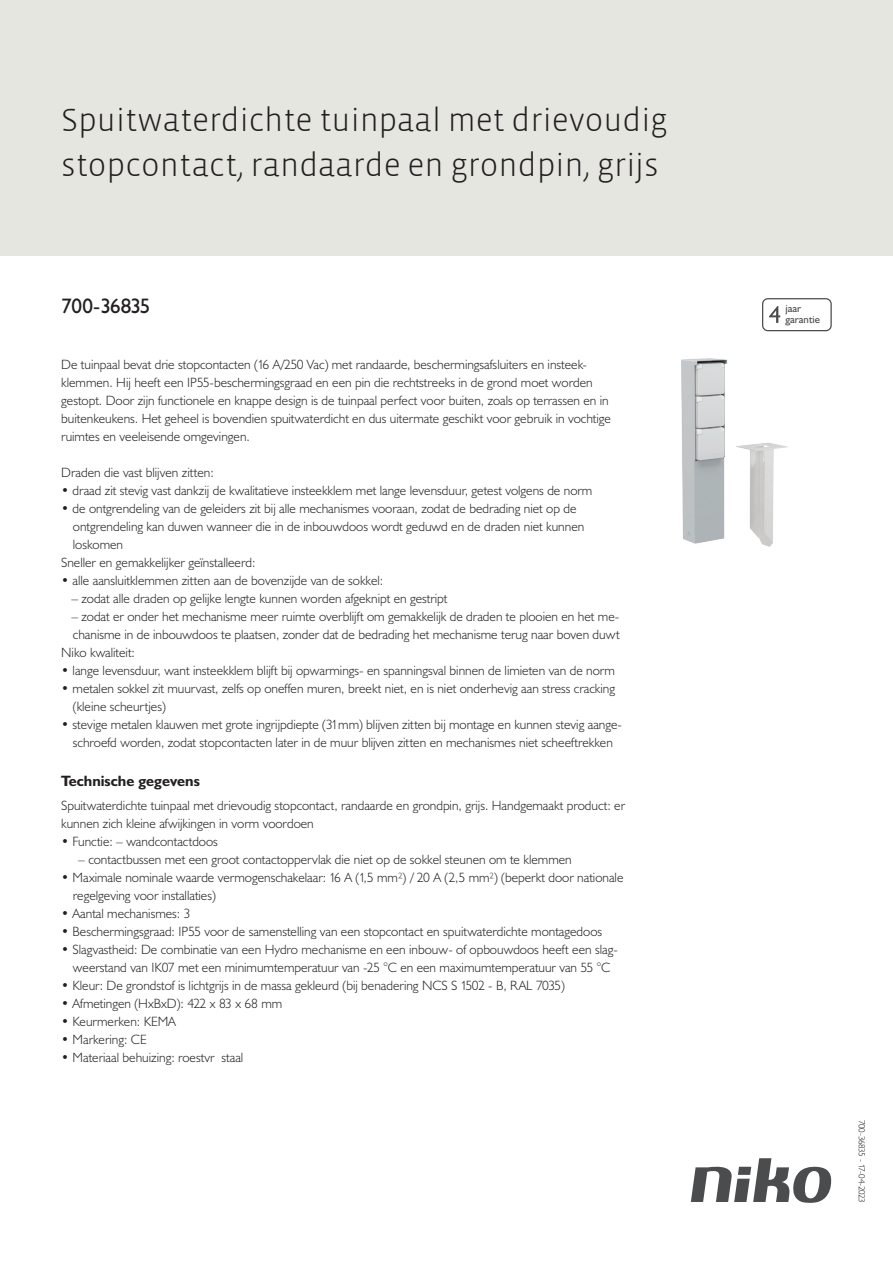
<style>
.page{position:relative;width:893px;height:1263px;background:#fff}
.page>*{position:absolute;margin:0;border:0;box-sizing:border-box;transform-origin:0 0}
.Title_datasheets{font:300 33px/45px "Vista Sans";color:#231f20}
.Article_number{font:21px "Humanist 521 BT";letter-spacing:-.025em;color:#231f20}
.Titles_parts{font:700 15px "Humanist 521 BT";color:#231f20}
.USP_Bullets{font:300 13.5px/18px "Humanist 521 BT";color:#231f20}
.Platte_tekst_CAB{font:300 13.5px/18px "Humanist 521 BT";color:#231f20}
.USP_Bullets_level_2{font:300 13.5px "Humanist 521 BT";color:#231f20}
.t1{font:10.8px/10.8px "Humanist 521 BT";color:#4b4c4d}
.Revision{font:300 9px "Humanist 521 BT";letter-spacing:-.05em;color:#231f20}
</style>
<div class="page">
<svg style="left:691px;top:1158px;width:141px;height:45px"></svg>
<div style="left:0;top:0;width:893px;height:255px;background:#e6e6e0"></div>
<svg style="left:762px;top:298px;width:70px;height:33px"></svg>
<img style="left:681px;top:358px;width:107px;height:189px">
<p class="Title_datasheets" style="left:61px;top:98px;width:608px">Spuitwaterdichte tuinpaal met drievoudig stopcontact, randaarde en grondpin, grijs</p>
<p class="Article_number" style="left:61px;top:293px;width:91px">700-36835</p>
<p class="t1" style="left:785px;top:303px;width:36px">jaar garantie</p>
<p class="Platte_tekst_CAB" style="left:61px;top:355px;width:551px">De tuinpaal bevat drie stopcontacten (16 A/250 Vac) met randaarde, beschermingsafsluiters en insteek&shy;klemmen. Hij heeft een IP55-beschermingsgraad en een pin die rechtstreeks in de grond moet worden gestopt. Door zijn functionele en knappe design is de tuinpaal perfect voor buiten, zoals op terrassen en in buitenkeukens. Het geheel is bovendien spuitwaterdicht en dus uitermate geschikt voor gebruik in vochtige ruimtes en veeleisende omgevingen.</p>
<p class="USP_Bullets" style="left:61px;top:463px;width:154px">Draden die vast blijven zitten:</p>
<p class="USP_Bullets" style="left:61px;top:481px;width:533px">• draad zit stevig vast dankzij de kwalitatieve insteekklem met lange levensduur, getest volgens de norm</p>
<p class="USP_Bullets" style="left:73px;top:499px;width:513px;text-indent:-12px">• de ontgrendeling van de geleiders zit bij alle mechanismes vooraan, zodat de bedrading niet op de ontgrendeling kan duwen wanneer die in de inbouwdoos wordt geduwd en de draden niet kunnen loskomen</p>
<p class="USP_Bullets" style="left:61px;top:553px;width:196px">Sneller en gemakkelijker geïnstalleerd:</p>
<p class="USP_Bullets" style="left:61px;top:571px;width:324px">• alle aansluitklemmen zitten aan de bovenzijde van de sokkel:</p>
<p class="USP_Bullets" style="left:71px;top:589px;width:378px">– zodat alle draden op gelijke lengte kunnen worden afgeknipt en gestript</p>
<p class="USP_Bullets" style="left:71px;top:607px;width:550px">– zodat er onder het mechanisme meer ruimte overblijft om gemakkelijk de draden te plooien en het me&shy;chanisme in de inbouwdoos te plaatsen, zonder dat de bedrading het mechanisme terug naar boven duwt</p>
<p class="USP_Bullets" style="left:61px;top:643px;width:75px">Niko kwaliteit:</p>
<p class="USP_Bullets" style="left:61px;top:661px;width:555px">• lange levensduur, want insteekklem blijft bij opwarmings- en spanningsval binnen de limieten van de norm</p>
<p class="USP_Bullets" style="left:73px;top:679px;width:544px;text-indent:-12px">• metalen sokkel zit muurvast, zelfs op oneffen muren, breekt niet, en is niet onderhevig aan stress cracking (kleine scheurtjes)</p>
<p class="USP_Bullets" style="left:61px;top:715px;width:562px;text-align:center">• stevige metalen klauwen met grote ingrijpdiepte (31mm) blijven zitten bij montage en kunnen stevig aange&shy;schroefd worden, zodat stopcontacten later in de muur blijven zitten en mechanismes niet scheeftrekken</p>
<p class="Titles_parts" style="left:61px;top:771px;width:140px">Technische gegevens</p>
<p class="Platte_tekst_CAB" style="left:61px;top:796px;width:565px">Spuitwaterdichte tuinpaal met drievoudig stopcontact, randaarde en grondpin, grijs. Handgemaakt product: er kunnen zich kleine afwijkingen in vorm voordoen</p>
<p class="USP_Bullets" style="left:61px;top:832px;width:158px">• Functie: – wandcontactdoos</p>
<p class="USP_Bullets_level_2" style="left:78px;top:851px;width:495px">– contactbussen met een groot contactoppervlak die niet op de sokkel steunen om te klemmen</p>
<p class="USP_Bullets" style="left:73px;top:868px;width:552px;text-indent:-12px">• Maximale nominale waarde vermogenschakelaar: 16 A (1,5 mm²) / 20 A (2,5 mm²) (beperkt door nationale regelgeving voor installaties)</p>
<p class="USP_Bullets" style="left:61px;top:904px;width:131px">• Aantal mechanismes: 3</p>
<p class="USP_Bullets" style="left:61px;top:922px;width:542px">• Beschermingsgraad: IP55 voor de samenstelling van een stopcontact en spuitwaterdichte montagedoos</p>
<p class="USP_Bullets" style="left:61px;top:940px;width:558px;text-align:center">• Slagvastheid: De combinatie van een Hydro mechanisme en een inbouw- of opbouwdoos heeft een slag&shy;weerstand van IK07 met een minimumtemperatuur van -25 °C en een maximumtemperatuur van 55 °C</p>
<p class="USP_Bullets" style="left:61px;top:976px;width:505px">• Kleur: De grondstof is lichtgrijs in de massa gekleurd (bij benadering NCS S 1502 - B, RAL 7035)</p>
<p class="USP_Bullets" style="left:61px;top:994px;width:223px">• Afmetingen (HxBxD): 422 x 83 x 68 mm</p>
<p class="USP_Bullets" style="left:61px;top:1012px;width:116px">• Keurmerken: KEMA</p>
<p class="USP_Bullets" style="left:61px;top:1030px;width:87px">• Markering: CE</p>
<p class="USP_Bullets" style="left:61px;top:1048px;width:184px">• Materiaal behuizing: roestvrĳ staal</p>
<p class="Revision" style="left:868px;top:1119px;width:85px;rotate:90deg">700-36835 - 17-04-2023</p>
</div>
